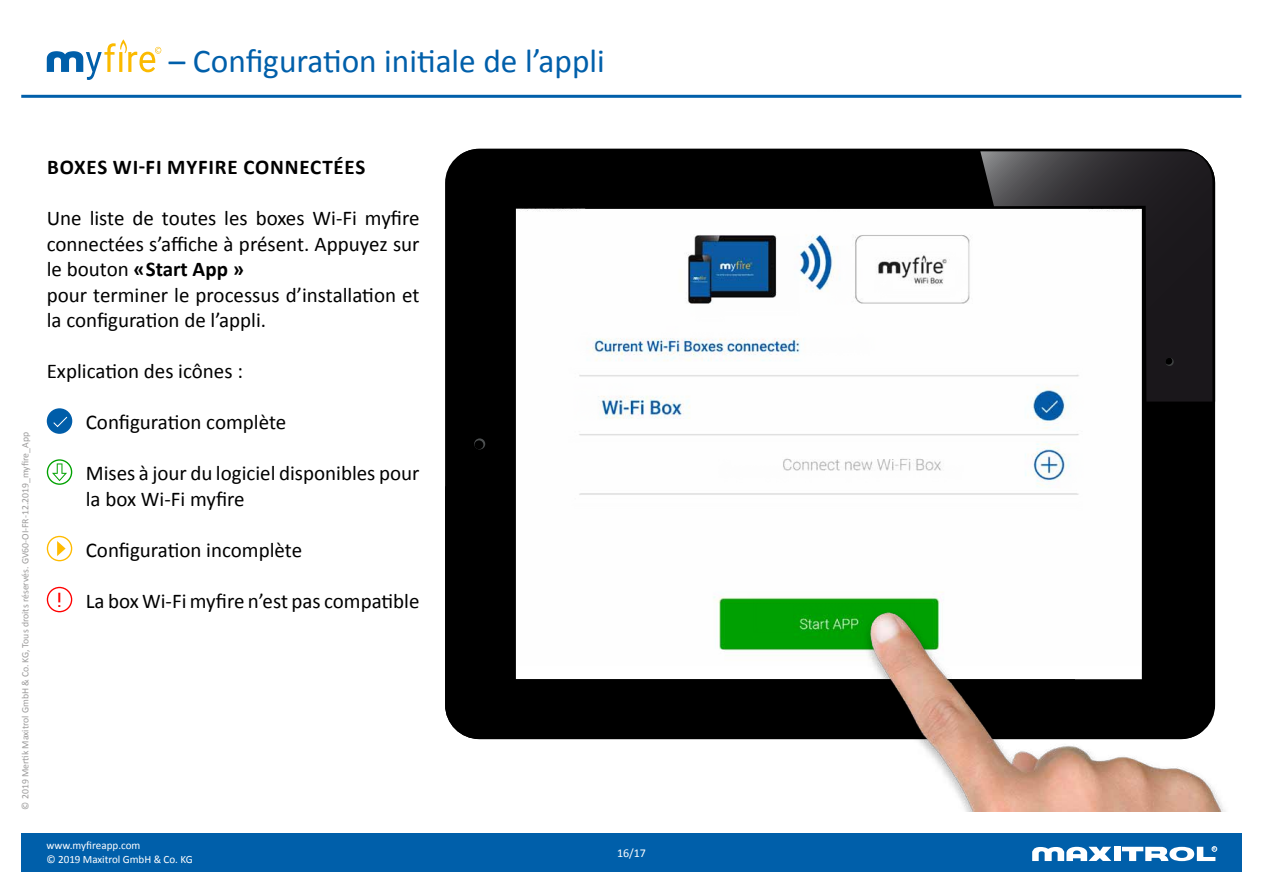
<style>
.page{position:relative;width:1263px;height:893px;background:#fff}
.page>*{position:absolute;margin:0;border:0;box-sizing:border-box;transform-origin:0 0}
.t1{font:33.3px "Calibri";color:#005faa}
.t2{font:21px/25.5px "Calibri";color:#000}
.t3{font:700 21px "Calibri";letter-spacing:.04em;color:#000}
.t4{font:12px "Calibri";color:#fff}
.t5{font:11.1px "Calibri";letter-spacing:-.005em;color:#fff}
.t6{font:9.75px "Calibri";color:#9b9a9a}
.t7{font:700 4.05px "Arial";color:#fff}
.s1{font-weight:700}
.s2{font-family:"Roboto";font-size:19.8px;color:#f00}
</style>
<div class="page">
<div style="left:21px;top:833px;width:1221px;height:39px;background:#005faa"></div>
<div style="left:1114px;top:847px;width:6px;height:14px;background:#fff"></div>
<svg style="left:1032px;top:847px;width:79px;height:14px"></svg>
<svg style="left:1122px;top:846px;width:95px;height:15px"></svg>
<hr style="left:21px;top:95px;width:1220px;height:3px;background:#005faa">
<svg style="left:47px;top:39px;width:114px;height:41px"></svg>
<div style="left:47px;top:408px;width:25px;height:26px;background:#005da9;border-radius:50%"></div>
<svg style="left:53px;top:416px;width:15px;height:11px"></svg>
<svg style="left:47px;top:459px;width:25px;height:26px"></svg>
<svg style="left:47px;top:536px;width:25px;height:25px"></svg>
<svg style="left:47px;top:587px;width:25px;height:25px"></svg>
<svg style="left:445px;top:149px;width:770px;height:590px"></svg>
<svg style="left:474px;top:438px;width:11px;height:11px"></svg>
<div style="left:474px;top:440px;width:9px;height:9px;background:#000;border-radius:50%"></div>
<svg style="left:980px;top:151px;width:232px;height:251px"></svg>
<div style="left:1165px;top:358px;width:9px;height:8px;background:#353737;border-radius:50%"></div>
<svg style="left:1165px;top:358px;width:7px;height:7px"></svg>
<img style="left:855px;top:605px;width:371px;height:207px">
<h1 class="t1" style="left:169px;top:41px;width:437px">– Configuration initiale de l’appli</h1>
<p class="t6" style="left:19px;top:810px;width:379px;rotate:-90deg">© 2019 Mertik Maxitrol GmbH &amp; Co.KG, Tous droits réservés. GV60-OI-FR-12.2019_myfire_App</p>
<p class="t3" style="left:47px;top:154px;width:320px">BOXES WI-FI MYFIRE CONNECTÉES</p>
<p class="t2" style="left:47px;top:205px;width:374px">Une liste de toutes les boxes Wi-Fi myfire connectées s’affiche à présent. Appuyez sur le bouton <span class="s1">«Start App »<br></span>pour terminer le processus d’installation et la configuration de l’appli.</p>
<p class="t2" style="left:47px;top:358px;width:198px">Explication des icônes :</p>
<p class="t2" style="left:86px;top:409px;width:202px">Configuration complète</p>
<p class="t2" style="left:86px;top:460px;width:335px">Mises à jour du logiciel disponibles pour la box Wi-Fi myfire</p>
<p class="t2" style="left:86px;top:536px;width:218px">Configuration incomplète</p>
<p class="t2" style="left:57px;top:587px;width:364px"><span class="s2">!</span> La box Wi-Fi myfire n’est pas compatible</p>
<p class="t5" style="left:47px;top:839px;width:95px">www.myfireapp.com</p>
<p class="t7" style="left:1213px;top:846px;width:4px">R</p>
<p class="t5" style="left:47px;top:852px;width:148px">© 2019 Maxitrol GmbH &amp; Co. KG</p>
<p class="t4" style="left:617px;top:846px;width:30px">16/17</p>
</div>
